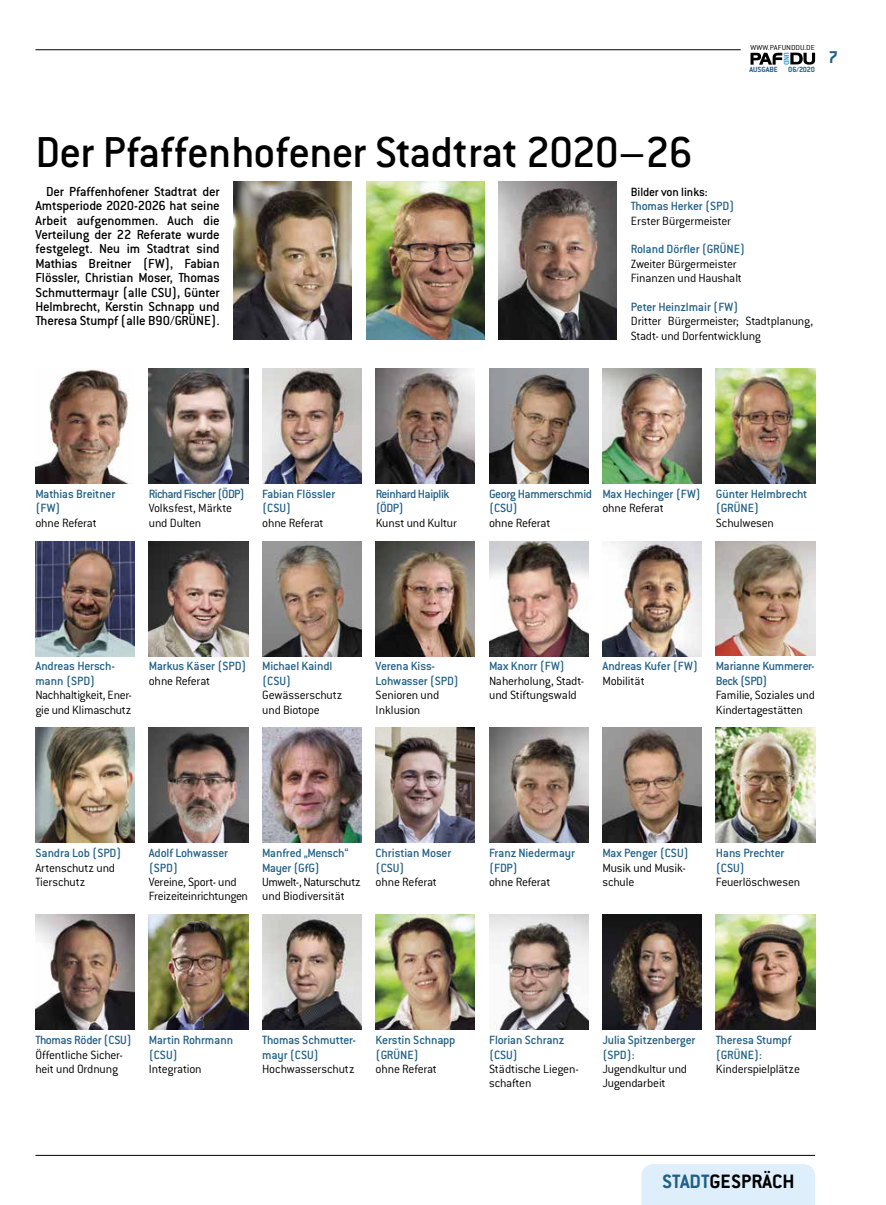
<style>
.page{position:relative;width:886px;height:1205px;background:#fff}
.page>*{position:absolute;margin:0;border:0;box-sizing:border-box;transform-origin:0 0}
.t1{font:500 47.5px "Conduit ITC Std";letter-spacing:-.02em;color:#000}
.t2{font:700 21.25px "Conduit ITC Std";color:#000}
.t3{font:700 18.75px "Conduit ITC Std";color:#216086}
.t4{font:500 14.38px/14.4px "Conduit ITC Std";letter-spacing:-.015em;color:#000;text-align:justify}
.t5{font:300 13.12px/14.4px "Conduit ITC Std";letter-spacing:-.015em;color:#000}
.t6{font:500 13.12px/14.4px "Conduit ITC Std";letter-spacing:-.015em;color:#216086}
.t7{font:500 13.12px/14.4px "Conduit ITC Std";letter-spacing:-.035em;color:#216086}
.t8{font:500 13.12px "Conduit ITC Std";letter-spacing:-.055em;color:#216086}
.t9{font:500 13.12px "Conduit ITC Std";color:#000}
.t10{font:700 8.25px "Conduit ITC Std";letter-spacing:-.005em;color:#216086}
.t11{font:300 7.88px "Conduit ITC Std";letter-spacing:.01em;color:#000;scale:1.1 1}
.s1{color:#216086}
</style>
<div class="page">
<div style="left:641px;top:1164px;width:174px;height:41px;background:#dfeefb"></div>
<hr style="left:35px;top:1155px;width:780px;height:1px;background:#000">
<hr style="left:35px;top:50px;width:706px;height:1px;background:#000">
<svg style="left:750px;top:53px;width:65px;height:12px"></svg>
<img style="left:35px;top:368px;width:94px;height:115px">
<img style="left:376px;top:368px;width:99px;height:115px">
<img style="left:234px;top:182px;width:118px;height:158px">
<img style="left:716px;top:915px;width:99px;height:115px">
<img style="left:602px;top:728px;width:100px;height:115px">
<img style="left:716px;top:728px;width:99px;height:115px">
<img style="left:262px;top:368px;width:99px;height:115px">
<img style="left:35px;top:541px;width:100px;height:115px">
<img style="left:716px;top:541px;width:99px;height:115px">
<img style="left:35px;top:915px;width:100px;height:115px">
<img style="left:149px;top:915px;width:99px;height:114px">
<img style="left:262px;top:541px;width:99px;height:115px">
<img style="left:35px;top:728px;width:100px;height:115px">
<img style="left:262px;top:915px;width:99px;height:115px">
<img style="left:376px;top:541px;width:99px;height:115px">
<img style="left:149px;top:541px;width:99px;height:115px">
<img style="left:149px;top:728px;width:99px;height:115px">
<img style="left:602px;top:541px;width:100px;height:115px">
<img style="left:716px;top:368px;width:99px;height:115px">
<img style="left:489px;top:541px;width:99px;height:115px">
<img style="left:262px;top:728px;width:99px;height:115px">
<img style="left:489px;top:915px;width:99px;height:115px">
<img style="left:489px;top:368px;width:99px;height:115px">
<img style="left:602px;top:368px;width:100px;height:115px">
<img style="left:376px;top:728px;width:99px;height:115px">
<img style="left:489px;top:728px;width:99px;height:115px">
<img style="left:376px;top:915px;width:99px;height:115px">
<img style="left:149px;top:368px;width:99px;height:115px">
<img style="left:498px;top:182px;width:119px;height:158px">
<img style="left:367px;top:182px;width:118px;height:158px">
<img style="left:602px;top:915px;width:100px;height:115px">
<p class="t11" style="left:750px;top:42px;width:60px">WWW.PAFUNDDU.DE</p>
<p class="t10" style="left:749px;top:65px;width:30px">AUSGABE</p>
<p class="t10" style="left:788px;top:65px;width:29px">06/2020</p>
<h3 class="t3" style="left:828px;top:46px;width:11px">7</h3>
<h1 class="t1" style="left:35px;top:124px;width:659px">Der Pfaffenhofener Stadtrat 2020–26</h1>
<p class="t4" style="left:35px;top:184px;width:186px;text-indent:11px">Der Pfaffenhofener Stadtrat der Amtsperiode 2020-2026 hat seine Arbeit aufgenommen. Auch die Verteilung der 22 Referate wurde festgelegt. Neu im Stadtrat sind Mathias Breitner (FW), Fabian Flössler, Christian Moser, Thomas Schmuttermayr (alle CSU), Günter Helmbrecht, Kerstin Schnapp und Theresa Stumpf (alle B90/GRÜNE).</p>
<p class="t9" style="left:631px;top:184px;width:78px">Bilder von links:</p>
<p class="t6" style="left:631px;top:199px;width:105px">Thomas Herker (SPD)</p>
<p class="t5" style="left:631px;top:213px;width:102px">Erster Bürgermeister</p>
<p class="t6" style="left:631px;top:242px;width:116px">Roland Dörfler (GRÜNE)</p>
<p class="t5" style="left:631px;top:256px;width:113px">Zweiter Bürgermeister<br>Finanzen und Haushalt</p>
<p class="t6" style="left:631px;top:299px;width:109px">Peter Heinzlmair (FW)</p>
<p class="t5" style="left:631px;top:314px;width:184px">Dritter Bürgermeister; Stadtplanung,<br>Stadt- und Dorfentwicklung</p>
<p class="t6" style="left:35px;top:486px;width:81px">Mathias Breitner (FW)</p>
<p class="t5" style="left:35px;top:515px;width:63px">ohne Referat</p>
<p class="t8" style="left:149px;top:486px;width:98px">Richard Fischer (ÖDP)</p>
<p class="t5" style="left:149px;top:500px;width:85px">Volksfest, Märkte und Dulten</p>
<p class="t6" style="left:262px;top:486px;width:75px">Fabian Flössler (CSU)</p>
<p class="t5" style="left:262px;top:515px;width:63px">ohne Referat</p>
<p class="t6" style="left:376px;top:486px;width:75px">Reinhard Haiplik (ÖDP)</p>
<p class="t5" style="left:376px;top:515px;width:83px">Kunst und Kultur</p>
<p class="t7" style="left:489px;top:486px;width:104px">Georg Hammerschmid (CSU)</p>
<p class="t5" style="left:489px;top:515px;width:63px">ohne Referat</p>
<p class="t6" style="left:602px;top:486px;width:100px">Max Hechinger (FW)</p>
<p class="t5" style="left:602px;top:500px;width:63px">ohne Referat</p>
<p class="t6" style="left:716px;top:486px;width:93px">Günter Helmbrecht (GRÜNE)</p>
<p class="t5" style="left:716px;top:515px;width:60px">Schulwesen</p>
<p class="t6" style="left:35px;top:659px;width:81px">Andreas Hersch&shy;mann (SPD)</p>
<p class="t5" style="left:35px;top:687px;width:98px">Nachhaltigkeit, Ener&shy;gie und Klimaschutz</p>
<p class="t6" style="left:149px;top:659px;width:99px">Markus Käser (SPD)</p>
<p class="t5" style="left:149px;top:673px;width:63px">ohne Referat</p>
<p class="t6" style="left:262px;top:659px;width:72px">Michael Kaindl (CSU)</p>
<p class="t5" style="left:262px;top:687px;width:82px">Gewässerschutz und Biotope</p>
<p class="t6" style="left:376px;top:659px;width:85px">Verena Kiss-<br>Lohwasser (SPD)</p>
<p class="t5" style="left:376px;top:687px;width:65px">Senioren und<br>Inklusion</p>
<p class="t6" style="left:489px;top:659px;width:77px">Max Knorr (FW)</p>
<p class="t5" style="left:489px;top:673px;width:97px">Naherholung, Stadt&shy;und Stiftungswald</p>
<p class="t6" style="left:602px;top:659px;width:97px">Andreas Kufer (FW)</p>
<p class="t5" style="left:602px;top:673px;width:44px">Mobilität</p>
<p class="t6" style="left:716px;top:659px;width:100px">Marianne Kummerer-<br>Beck (SPD)</p>
<p class="t5" style="left:716px;top:687px;width:101px">Familie, Soziales und<br>Kindertagestätten</p>
<p class="t6" style="left:35px;top:845px;width:88px">Sandra Lob (SPD)</p>
<p class="t5" style="left:35px;top:860px;width:81px">Artenschutz und<br>Tierschutz</p>
<p class="t6" style="left:149px;top:845px;width:81px">Adolf Lohwasser (SPD)</p>
<p class="t5" style="left:149px;top:874px;width:101px">Vereine, Sport- und<br>Freizeiteinrichtungen</p>
<p class="t6" style="left:262px;top:845px;width:88px">Manfred „Mensch“<br>Mayer (GfG)</p>
<p class="t5" style="left:262px;top:874px;width:100px">Umwelt-, Naturschutz und Biodiversität</p>
<p class="t6" style="left:376px;top:845px;width:77px">Christian Moser (CSU)</p>
<p class="t5" style="left:376px;top:874px;width:63px">ohne Referat</p>
<p class="t6" style="left:489px;top:845px;width:87px">Franz Niedermayr (FDP)</p>
<p class="t5" style="left:489px;top:874px;width:63px">ohne Referat</p>
<p class="t6" style="left:602px;top:845px;width:88px">Max Penger (CSU)</p>
<p class="t5" style="left:602px;top:860px;width:85px">Musik und Musik&shy;schule</p>
<p class="t6" style="left:716px;top:845px;width:70px">Hans Prechter (CSU)</p>
<p class="t5" style="left:716px;top:874px;width:86px">Feuerlöschwesen</p>
<p class="t6" style="left:35px;top:1032px;width:98px">Thomas Röder (CSU)</p>
<p class="t5" style="left:35px;top:1047px;width:89px">Öffentliche Sicher&shy;heit und Ordnung</p>
<p class="t6" style="left:149px;top:1032px;width:86px">Martin Rohrmann (CSU)</p>
<p class="t5" style="left:149px;top:1061px;width:54px">Integration</p>
<p class="t6" style="left:262px;top:1032px;width:95px">Thomas Schmutter&shy;mayr (CSU)</p>
<p class="t5" style="left:262px;top:1061px;width:94px">Hochwasserschutz</p>
<p class="t6" style="left:376px;top:1032px;width:81px">Kerstin Schnapp (GRÜNE)</p>
<p class="t5" style="left:376px;top:1061px;width:63px">ohne Referat</p>
<p class="t6" style="left:489px;top:1032px;width:77px">Florian Schranz (CSU)</p>
<p class="t5" style="left:489px;top:1061px;width:91px">Städtische Liegen&shy;schaften</p>
<p class="t6" style="left:602px;top:1032px;width:94px">Julia Spitzenberger (SPD):</p>
<p class="t5" style="left:602px;top:1061px;width:86px">Jugendkultur und<br>Jugendarbeit</p>
<p class="t6" style="left:716px;top:1032px;width:77px">Theresa Stumpf (GRÜNE):</p>
<p class="t5" style="left:716px;top:1061px;width:86px">Kinderspielplätze</p>
<h2 class="t2" style="left:662px;top:1169px;width:134px"><span class="s1">STADT</span>GESPRÄCH</h2>
</div>
